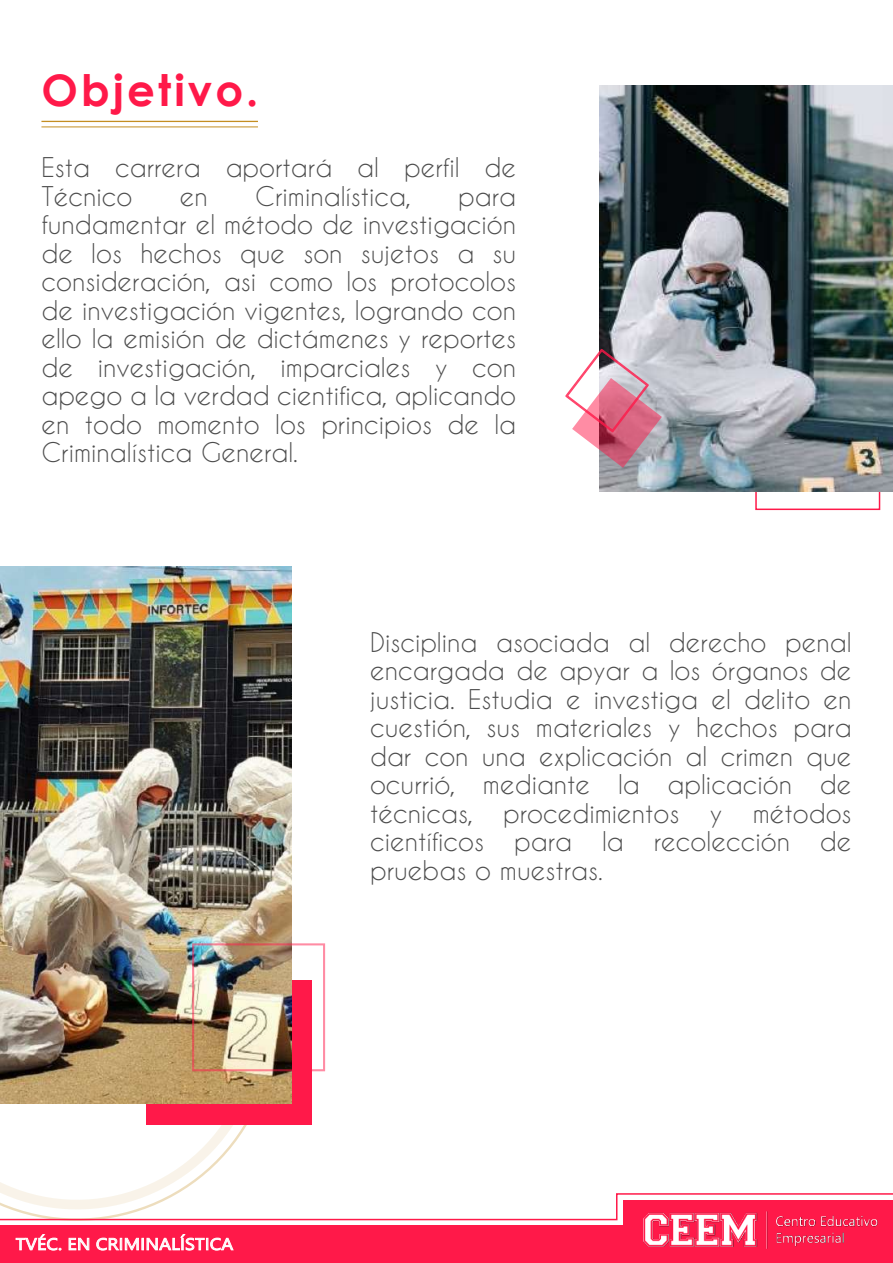
<style>
.page{position:relative;width:893px;height:1263px;background:#fff}
.page>*{position:absolute;margin:0;border:0;box-sizing:border-box;transform-origin:0 0}
.t1{font:700 43.5px "Century Gothic";letter-spacing:.07em;color:#ff1949}
.t2{font:25.5px/28.5px "Caviar Dreams";color:#4d4d4d;text-align:justify}
.t3{font:16.5px "Segoe UI Historic";letter-spacing:.01em;color:#fff;scale:1.11 1}
</style>
<div class="page">
<svg style="left:0;top:1103px;width:247px;height:89px"></svg>
<div style="left:146px;top:980px;width:166px;height:145px;background:#ff1949"></div>
<div style="left:755px;top:390px;width:125px;height:120px;border:2px solid #ff1949"></div>
<img style="left:0;top:566px;width:292px;height:537px">
<img style="left:599px;top:85px;width:294px;height:406px">
<svg style="left:565px;top:349px;width:97px;height:119px"></svg>
<div style="left:623px;top:1200px;width:270px;height:63px;background:#ff1949"></div>
<svg style="left:0;top:1192px;width:893px;height:29px"></svg>
<img style="left:643px;top:1212px;width:234px;height:37px">
<div style="left:0;top:1226px;width:629px;height:37px;background:#ff1949"></div>
<svg style="left:16px;top:1234px;width:45px;height:16px"></svg>
<svg style="left:69px;top:1237px;width:20px;height:13px"></svg>
<svg style="left:96px;top:1234px;width:138px;height:17px"></svg>
<hr style="left:41px;top:121px;width:217px;height:1px;background:#c48e22">
<hr style="left:41px;top:127px;width:217px;height:1px;background:#c48e22">
<h1 class="t1" style="left:41px;top:57px;width:218px">Objetivo.</h1>
<p class="t2" style="left:41px;top:153px;width:476px">Esta carrera aportará al perfil de<br>Técnico</p>
<p class="t2" style="left:180px;top:181px;width:29px">en</p>
<p class="t2" style="left:255px;top:181px;width:157px">Criminalística,</p>
<p class="t2" style="left:41px;top:181px;width:476px;text-indent:417px">para fundamentar el método de investigación de los hechos que son sujetos a su consideración, asi como los protocolos de investigación vigentes, logrando con ello la emisión de dictámenes y reportes de investigación, imparciales y con apego a la verdad cientifica, aplicando en todo momento los principios de la Criminalística General.</p>
<p class="t2" style="left:370px;top:627px;width:483px">Disciplina asociada al derecho penal encargada de apyar a los órganos de justicia. Estudia e investiga el delito en cuestión, sus materiales y hechos para dar con una explicación al crimen que ocurrió, mediante la aplicación de técnicas, procedimientos y métodos científicos para la recolección de pruebas o muestras.</p>
<p class="t3" style="left:16px;top:1234px;width:197px">TVÉC. EN CRIMINALÍSTICA</p>
</div>
